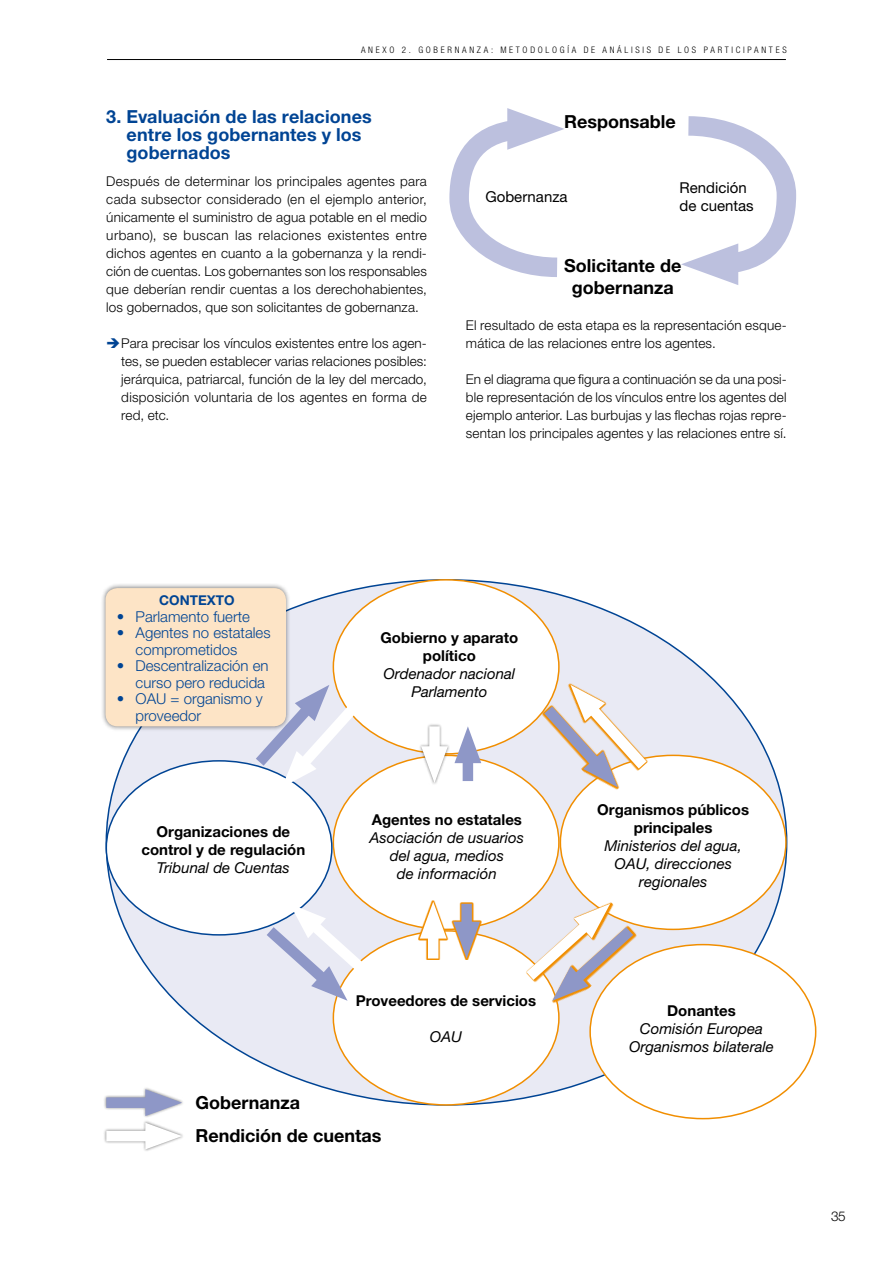
<style>
.page{position:relative;width:893px;height:1263px;background:#fff}
.page>*{position:absolute;margin:0;border:0;box-sizing:border-box;transform-origin:0 0}
.t1{font:700 18px/21.6px "Helvetica Neue LT Std";color:#000;text-align:center}
.t2{font:700 18px/18px "Helvetica Neue LT Std";letter-spacing:.005em;color:#004494}
.t3{font:italic 15px/18px "Helvetica Neue LT Std";color:#000;text-align:center}
.t4{font:700 15px/18px "Helvetica Neue LT Std";color:#000;text-align:center}
.t5{font:300 15px/16.5px "Helvetica Neue LT Std";color:#004494}
.t6{font:15px/18px "Helvetica Neue LT Std";color:#000}
.t7{font:300 13.5px/18px "Helvetica Neue LT Std";letter-spacing:.01em;color:#000;text-align:justify}
.t8{font:700 13.5px "Helvetica Neue LT Std";color:#004494}
.t9{font:300 condensed 9px "Helvetica Neue LT Std";letter-spacing:.3em;color:#000}
</style>
<div class="page">
<hr style="left:107px;top:59px;width:679px;height:1px;background:#000">
<div style="left:106px;top:580px;width:681px;height:525px;background:#e9eaf4;border-radius:50%"></div>
<div style="left:333px;top:755px;width:226px;height:174px;background:#fff;border-radius:50%"></div>
<div style="left:333px;top:580px;width:226px;height:174px;background:#fff;border-radius:50%"></div>
<div style="left:590px;top:944px;width:226px;height:174px;background:#fff;border-radius:50%"></div>
<div style="left:333px;top:931px;width:226px;height:174px;background:#fff;border-radius:50%"></div>
<div style="left:560px;top:755px;width:226px;height:174px;background:#fff;border-radius:50%"></div>
<div style="left:106px;top:761px;width:226px;height:174px;background:#fff;border-radius:50%"></div>
<svg style="left:245px;top:685px;width:124px;height:102px"></svg>
<div style="left:463px;top:748px;width:10px;height:33px;background:#8e97c7"></div>
<svg style="left:454px;top:726px;width:27px;height:37px"></svg>
<div style="left:418px;top:723px;width:32px;height:63px;background:#000;opacity:.5"></div>
<div style="left:429px;top:726px;width:11px;height:36px;background:#fff"></div>
<svg style="left:421px;top:746px;width:27px;height:37px"></svg>
<svg style="left:419px;top:900px;width:63px;height:60px"></svg>
<div style="left:461px;top:904px;width:11px;height:33px;background:#8e97c7"></div>
<svg style="left:453px;top:922px;width:27px;height:36px"></svg>
<div style="left:428px;top:923px;width:10px;height:35px;background:#fff"></div>
<svg style="left:420px;top:902px;width:27px;height:36px"></svg>
<svg style="left:533px;top:674px;width:124px;height:124px"></svg>
<svg style="left:255px;top:903px;width:130px;height:98px"></svg>
<svg style="left:515px;top:892px;width:129px;height:121px"></svg>
<div style="left:103px;top:1086px;width:82px;height:32px;background:#000;opacity:.5"></div>
<div style="left:106px;top:1097px;width:55px;height:11px;background:#8e97c7"></div>
<svg style="left:145px;top:1089px;width:37px;height:27px"></svg>
<div style="left:103px;top:1119px;width:82px;height:33px;background:#000;opacity:.5"></div>
<div style="left:106px;top:1131px;width:55px;height:10px;background:#fff"></div>
<svg style="left:145px;top:1123px;width:37px;height:26px"></svg>
<div style="left:101px;top:583px;width:190px;height:149px;background:#000;opacity:.5"></div>
<div style="left:106px;top:588px;width:180px;height:138px;background:#fde4c6;border-radius:12px"></div>
<svg style="left:449px;top:108px;width:115px;height:169px"></svg>
<svg style="left:681px;top:116px;width:116px;height:169px"></svg>
<p class="t9" style="left:361px;top:45px;width:427px">ANEXO 2.G OBERNANZA: METODOLOGÍA DE ANÁLISIS DE LOS PARTICIPANTES</p>
<h1 class="t2" style="left:127px;top:107px;width:247px;text-indent:-20px">3. Evaluación de las relaciones entre los gobernantes y los gobernados</h1>
<p class="t7" style="left:106px;top:172px;width:322px">Después de determinar los principales agentes para cada subsector considerado (en el ejemplo anterior, únicamente el suministro de agua potable en el medio urbano), se buscan las relaciones existentes entre dichos agentes en cuanto a la gobernanza y la rendi&shy;ción de cuentas. Los gobernantes son los responsables que deberían rendir cuentas a los derechohabientes, los gobernados, que son solicitantes de gobernanza.</p>
<p class="t7" style="left:121px;top:334px;width:307px">Para precisar los vínculos existentes entre los agen&shy;tes, se pueden establecer varias relaciones posibles: jerárquica, patriarcal, función de la ley del mercado, disposición voluntaria de los agentes en forma de red, etc.</p>
<h1 class="t1" style="left:564px;top:111px;width:113px">Responsable</h1>
<p class="t6" style="left:485px;top:187px;width:84px">Gobernanza</p>
<p class="t6" style="left:680px;top:178px;width:76px">Rendición de cuentas</p>
<h1 class="t1" style="left:564px;top:255px;width:119px">Solicitante de gobernanza</h1>
<p class="t7" style="left:466px;top:316px;width:322px">El resultado de esta etapa es la representación esque&shy;mática de las relaciones entre los agentes.</p>
<p class="t7" style="left:466px;top:370px;width:322px">En el diagrama que figura a continuación se da una posi&shy;ble representación de los vínculos entre los agentes del ejemplo anterior. Las burbujas y las flechas rojas repre&shy;sentan los principales agentes y las relaciones entre sí.</p>
<p class="t8" style="left:159px;top:592px;width:58px">CONTEXTO</p>
<p class="t5" style="left:117px;top:608px;width:135px">• Parlamento fuerte</p>
<p class="t5" style="left:136px;top:624px;width:137px;text-indent:-19px">• Agentes no estatales comprometidos</p>
<p class="t5" style="left:117px;top:657px;width:153px;text-align:right">• Descentralización en curso pero reducida</p>
<p class="t5" style="left:136px;top:690px;width:129px;text-indent:-19px">• OAU = organismo y proveedor</p>
<p class="t4" style="left:141px;top:822px;width:165px">Organizaciones de control y de regulación</p>
<p class="t3" style="left:157px;top:858px;width:134px">Tribunal de Cuentas</p>
<h1 class="t1" style="left:196px;top:1091px;width:106px">Gobernanza</h1>
<p class="t4" style="left:380px;top:628px;width:139px">Gobierno y aparato político</p>
<p class="t3" style="left:384px;top:664px;width:133px">Ordenador nacional<br>Parlamento</p>
<p class="t4" style="left:372px;top:810px;width:152px">Agentes no estatales</p>
<p class="t3" style="left:370px;top:828px;width:156px">Asociación de usuarios del agua, medios<br>de información</p>
<p class="t4" style="left:356px;top:991px;width:182px">Proveedores de servicios</p>
<p class="t3" style="left:430px;top:1027px;width:34px">OAU</p>
<h1 class="t1" style="left:196px;top:1124px;width:187px">Rendición de cuentas</h1>
<p class="t4" style="left:597px;top:800px;width:153px">Organismos públicos principales</p>
<p class="t3" style="left:604px;top:836px;width:139px">Ministerios del agua,<br>OAU, direcciones regionales</p>
<p class="t4" style="left:667px;top:1001px;width:70px">Donantes</p>
<p class="t3" style="left:629px;top:1019px;width:146px">Comisión Europea<br>Organismos bilaterale</p>
<p class="t7" style="left:831px;top:1207px;width:16px">35</p>
</div>
